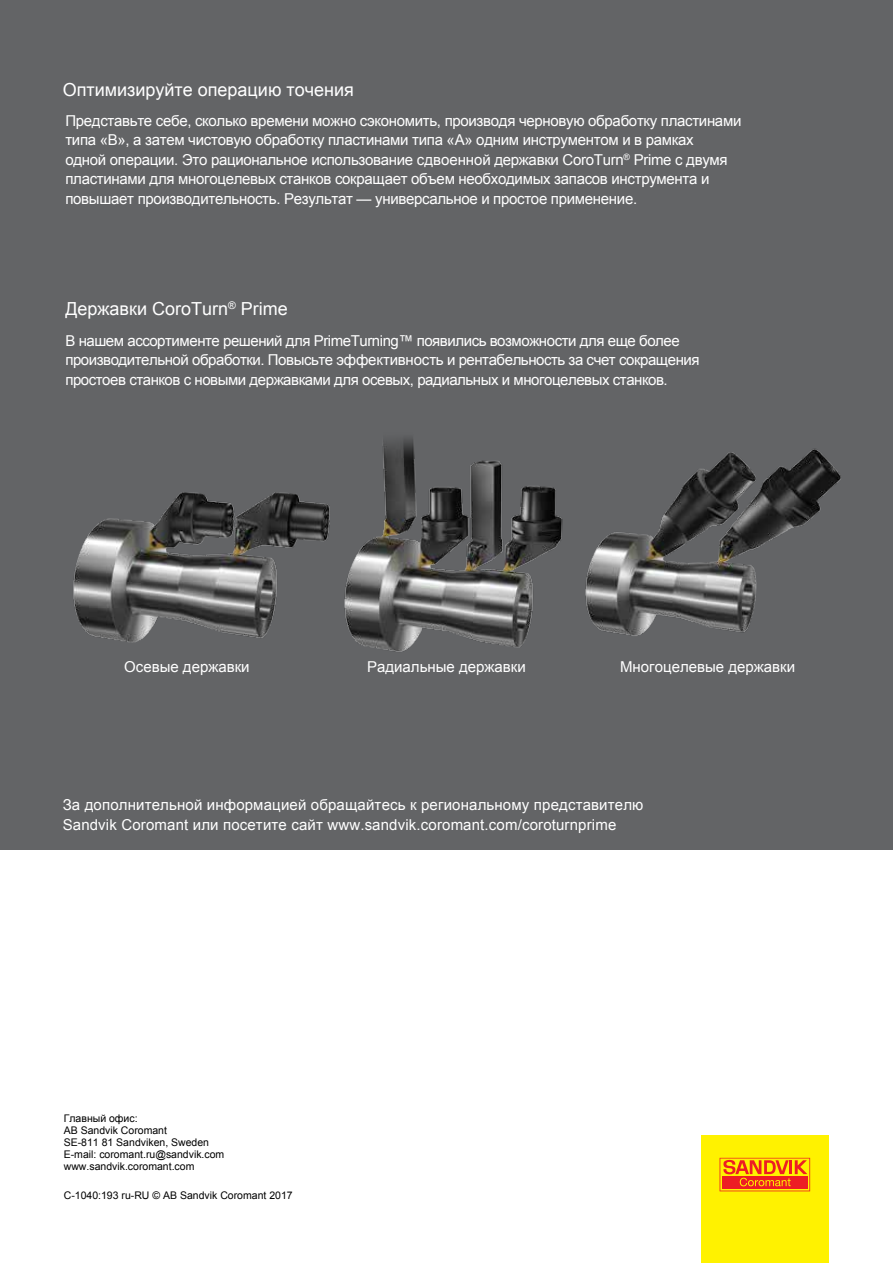
<style>
.page{position:relative;width:893px;height:1263px;background:#fff}
.page>*{position:absolute;margin:0;border:0;box-sizing:border-box;transform-origin:0 0}
.t1{font:18px "Arial";color:#fff}
.t2{font:15px/19.5px "Arial";letter-spacing:-.02em;color:#fff}
.t3{font:15px/19.5px "Arial";letter-spacing:.01em;color:#fff}
.t4{font:15px "Arial";color:#fff}
.t5{font:10.5px/12px "Arial";color:#000}
</style>
<div class="page">
<div style="left:701px;top:1136px;width:128px;height:127px;background:#fff200"></div>
<svg style="left:720px;top:1158px;width:90px;height:33px"></svg>
<div style="left:0;top:0;width:893px;height:849px;background:#636466"></div>
<img style="left:73px;top:492px;width:257px;height:151px">
<img style="left:344px;top:438px;width:219px;height:214px">
<img style="left:585px;top:448px;width:256px;height:188px">
<p class="t1" style="left:63px;top:77px;width:293px">Оптимизируйте операцию точения</p>
<p class="t2" style="left:65px;top:111px;width:677px">Представьте себе, сколько времени можно сэкономить, производя черновую обработку пластинами типа «B», а затем чистовую обработку пластинами типа «A» одним инструментом и в рамках<br>одной операции. Это рациональное использование сдвоенной державки CoroTurn<sup>®</sup> Prime с двумя пластинами для многоцелевых станков сокращает объем необходимых запасов инструмента и повышает производительность. Результат — универсальное и простое применение.</p>
<p class="t1" style="left:65px;top:297px;width:224px">Державки CoroTurn<sup>®</sup> Prime</p>
<p class="t2" style="left:65px;top:331px;width:636px">В нашем ассортименте решений для PrimeTurning™ появились возможности для еще более производительной обработки. Повысьте эффективность и рентабельность за счет сокращения простоев станков с новыми державками для осевых, радиальных и многоцелевых станков.</p>
<p class="t4" style="left:124px;top:657px;width:127px">Осевые державки</p>
<p class="t4" style="left:367px;top:657px;width:160px">Радиальные державки</p>
<p class="t4" style="left:620px;top:657px;width:176px">Многоцелевые державки</p>
<p class="t3" style="left:63px;top:795px;width:582px">За дополнительной информацией обращайтесь к региональному представителю<br>Sandvik Coromant или посетите сайт www.sandvik.coromant.com/coroturnprime</p>
<p class="t5" style="left:64px;top:1113px;width:162px">Главный офис:<br>AB Sandvik Coromant<br>SE-811 81 Sandviken, Sweden<br>E-mail: coromant.ru@sandvik.com www.sandvik.coromant.com</p>
<p class="t5" style="left:64px;top:1189px;width:230px">C-1040:193 ru-RU © AB Sandvik Coromant 2017</p>
</div>
